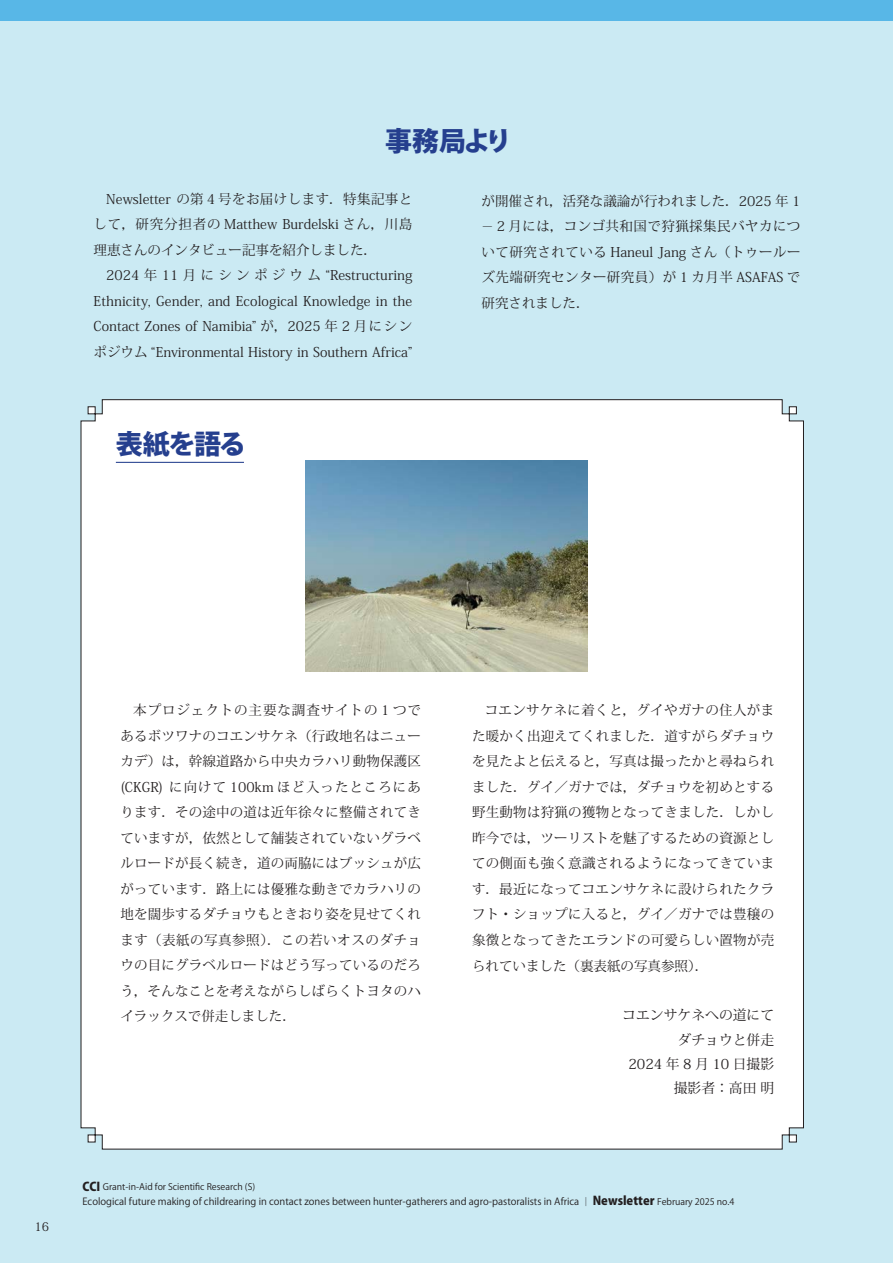
<style>
.page{position:relative;width:893px;height:1263px;background:#fff}
.page>*{position:absolute;margin:0;border:0;box-sizing:border-box;transform-origin:0 0}
.t1{font:800 27px "Koz Go Pro";letter-spacing:-.045em;color:#253f8e}
.t2{font:800 27px "Koz Go Pr 6 N";letter-spacing:-.05em;color:#253f8e}
.t3{font:13.8px/24.2px "Koz Min Pr 6 N";color:#231f20;text-align:right}
.t4{font:13.5px/25.5px "Koz Min Pr 6 N";color:#231f20;text-align:justify}
.t5{font:12px "Koz Min Pr 6 N";color:#231f20}
.t6{font:9.75px "Koz Go Pro";color:#231f20}
.t7{font:9px "Koz Go Pro";color:#231f20}
.s1{font-size:12px}
.s2{font-weight:800;font-size:12px}
.s3{font-size:9px}
</style>
<div class="page">
<div style="left:0;top:17px;width:893px;height:1246px;background:#cbeaf3"></div>
<div style="left:0;top:0;width:893px;height:21px;background:#58b7e7"></div>
<div style="left:81px;top:399px;width:723px;height:750px;background:#fff"></div>
<hr style="left:116px;top:462px;width:128px;height:1px;background:#253f8e">
<img style="left:306px;top:461px;width:281px;height:211px">
<h1 class="t1" style="left:385px;top:124px;width:128px">事務局より</h1>
<p class="t4" style="left:94px;top:186px;width:320px;text-indent:13px">Newsletter の第４号をお届けします．特集記事として，研究分担者の Matthew Burdelski さん，川島理恵さんのインタビュー記事を紹介しました．</p>
<p class="t4" style="left:94px;top:263px;width:320px;text-indent:13px">2024 年 11 月にシンポジウム “Restructuring Ethnicity, Gender, and Ecological Knowledge in the Contact Zones of Namibia” が，2025 年 2 月にシンポジウム “Environmental History in Southern Africa”</p>
<p class="t4" style="left:482px;top:188px;width:320px">が開催され，活発な議論が行われました．2025 年 1<span class="s1">－</span> 2 月には，コンゴ共和国で狩猟採集民バヤカについて研究されている Haneul Jang さん（トゥールーズ先端研究センター研究員）が 1 カ月半 ASAFAS で研究されました．</p>
<h1 class="t2" style="left:116px;top:429px;width:131px">表紙を語る</h1>
<p class="t4" style="left:120px;top:698px;width:302px;text-indent:13px">本プロジェクトの主要な調査サイトの 1 つであるボツワナのコエンサケネ（行政地名はニューカデ）は，幹線道路から中央カラハリ動物保護区(CKGR) に向けて 100km ほど入ったところにあります．その途中の道は近年徐々に整備されてきていますが，依然として舗装されていないグラベルロードが長く続き，道の両脇にはブッシュが広がっています．路上には優雅な動きでカラハリの地を闊歩するダチョウもときおり姿を見せてくれます（表紙の写真参照）．この若いオスのダチョウの目にグラベルロードはどう写っているのだろう，そんなことを考えながらしばらくトヨタのハイラックスで併走しました．</p>
<p class="t4" style="left:472px;top:698px;width:304px;text-indent:13px">コエンサケネに着くと，グイやガナの住人がまた暖かく出迎えてくれました．道すがらダチョウを見たよと伝えると，写真は撮ったかと尋ねられました．グイ／ガナでは，ダチョウを初めとする野生動物は狩猟の獲物となってきました．しかし昨今では，ツーリストを魅了するための資源としての側面も強く意識されるようになってきています．最近になってコエンサケネに設けられたクラフト・ショップに入ると，グイ／ガナでは豊穣の象徴となってきたエランドの可愛らしい置物が売られていました（裏表紙の写真参照）．</p>
<p class="t3" style="left:622px;top:1003px;width:154px">コエンサケネへの道にてダチョウと併走<br>2024 年 8 月 10 日撮影撮影者：高田 明</p>
<p class="t5" style="left:34px;top:1220px;width:16px">16</p>
<p class="t7" style="left:82px;top:1181px;width:174px"><span class="s2">CCI</span> Grant-in-Aid for Scientific Research (S)</p>
<p class="t6" style="left:82px;top:1195px;width:653px">Ecological future making of childrearing in contact zones between hunter-gatherers and agro-pastoralists in Africa <span class="s3">｜</span> <span class="s2">Newsletter</span> <span class="s3">February 2025 no.4</span></p>
</div>
